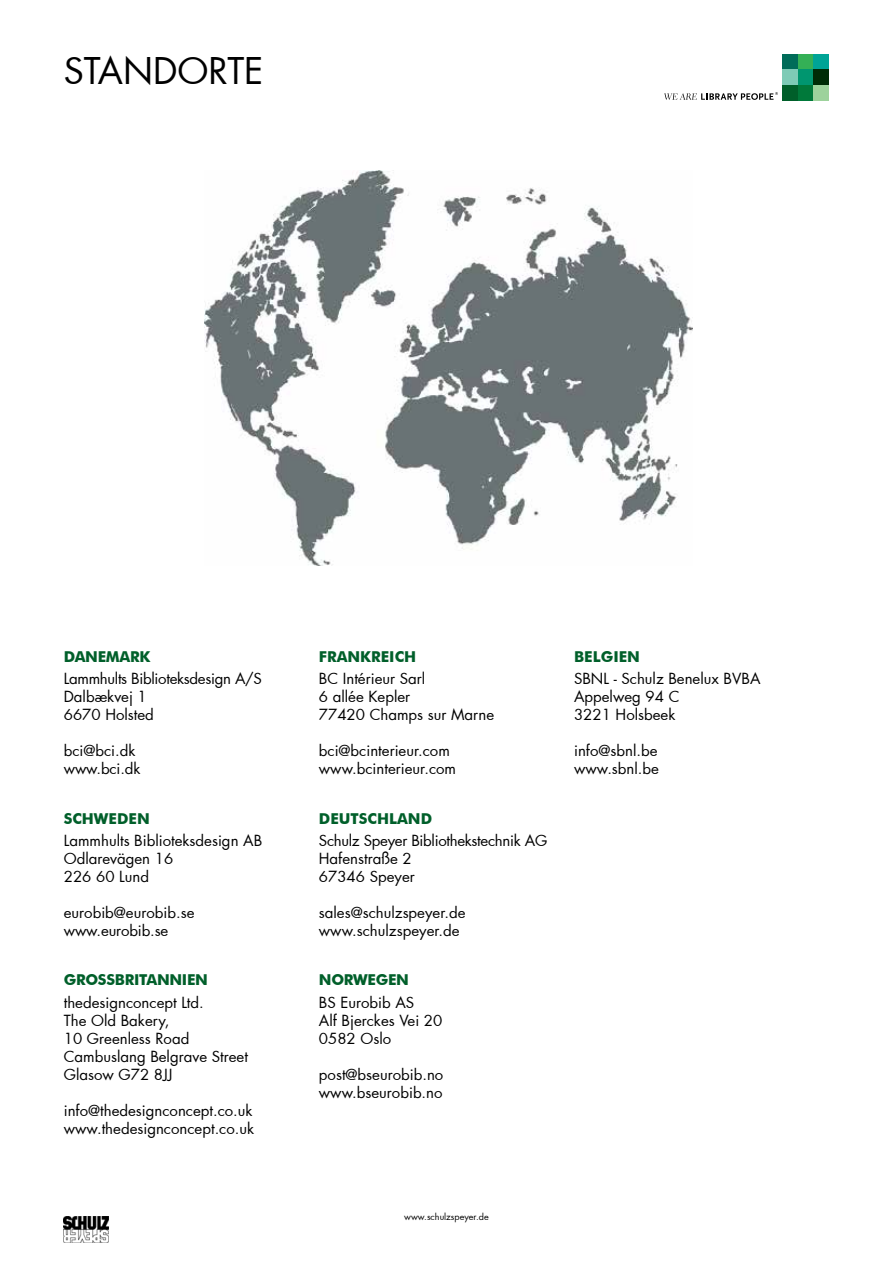
<style>
.page{position:relative;width:893px;height:1263px;background:#fff}
.page>*{position:absolute;margin:0;border:0;box-sizing:border-box;transform-origin:0 0}
.t1{font:36px "Futura";color:#000}
.t2{font:15px/18px "Futura";color:#000}
.t3{font:15px/18px "Futura";letter-spacing:-.02em;color:#000}
.t4{font:700 15px "Futura BT";color:#005f2a}
.t5{font:700 15px "Futura BT";letter-spacing:-.02em;color:#005f2a}
.t6{font:9px "Futura";color:#000}
</style>
<div class="page">
<svg style="left:664px;top:92px;width:114px;height:8px"></svg>
<img style="left:204px;top:170px;width:488px;height:395px">
<img style="left:64px;top:1216px;width:45px;height:27px">
<div style="left:782px;top:54px;width:16px;height:16px;background:#006c59"></div>
<div style="left:782px;top:70px;width:16px;height:15px;background:#7ecbb6"></div>
<div style="left:782px;top:85px;width:16px;height:16px;background:#005f2a"></div>
<div style="left:798px;top:54px;width:16px;height:16px;background:#34b056"></div>
<div style="left:798px;top:70px;width:16px;height:15px;background:#00966f"></div>
<div style="left:798px;top:85px;width:16px;height:16px;background:#00793a"></div>
<div style="left:814px;top:54px;width:15px;height:16px;background:#00a496"></div>
<div style="left:814px;top:70px;width:15px;height:15px;background:#002c07"></div>
<div style="left:814px;top:85px;width:15px;height:16px;background:#9dd29c"></div>
<h1 class="t1" style="left:64px;top:46px;width:201px">STANDORTE</h1>
<p class="t5" style="left:64px;top:648px;width:88px">DANEMARK</p>
<p class="t3" style="left:64px;top:670px;width:200px">Lammhults Biblioteksdesign A/S<br>Dalbækvej 1<br>6670 Holsted</p>
<p class="t2" style="left:64px;top:742px;width:78px">bci@bci.dk www.bci.dk</p>
<p class="t4" style="left:64px;top:809px;width:87px">SCHWEDEN</p>
<p class="t2" style="left:64px;top:831px;width:200px">Lammhults Biblioteksdesign AB<br>Odlarevägen 16<br>226 60 Lund</p>
<p class="t2" style="left:64px;top:903px;width:132px">eurobib@eurobib.se www.eurobib.se</p>
<p class="t5" style="left:64px;top:971px;width:146px">GROSSBRITANNIEN</p>
<p class="t2" style="left:64px;top:993px;width:186px">thedesignconcept Ltd.<br>The Old Bakery,<br>10 Greenless Road<br>Cambuslang Belgrave Street<br>Glasow G72 8JJ</p>
<p class="t2" style="left:64px;top:1101px;width:192px">info@thedesignconcept.co.uk www.thedesignconcept.co.uk</p>
<p class="t4" style="left:319px;top:648px;width:99px">FRANKREICH</p>
<p class="t2" style="left:319px;top:670px;width:177px">BC Intérieur Sarl<br>6 allée Kepler<br>77420 Champs sur Marne</p>
<p class="t2" style="left:319px;top:742px;width:139px">bci@bcinterieur.com www.bcinterieur.com</p>
<p class="t4" style="left:319px;top:809px;width:115px">DEUTSCHLAND</p>
<p class="t3" style="left:319px;top:831px;width:230px">Schulz Speyer Bibliothekstechnik AG<br>Hafenstraße 2<br>67346 Speyer</p>
<p class="t2" style="left:319px;top:903px;width:148px">sales@schulzspeyer.de www.schulzspeyer.de</p>
<p class="t5" style="left:319px;top:971px;width:92px">NORWEGEN</p>
<p class="t2" style="left:319px;top:993px;width:125px">BS Eurobib AS<br>Alf Bjerckes Vei 20<br>0582 Oslo</p>
<p class="t2" style="left:319px;top:1065px;width:126px">post@bseurobib.no www.bseurobib.no</p>
<p class="t4" style="left:574px;top:648px;width:67px">BELGIEN</p>
<p class="t2" style="left:574px;top:670px;width:188px">SBNL - Schulz Benelux BVBA<br>Appelweg 94 C<br>3221 Holsbeek</p>
<p class="t2" style="left:574px;top:742px;width:86px">info@sbnl.be www.sbnl.be</p>
<p class="t6" style="left:404px;top:1210px;width:86px">www.schulzspeyer.de</p>
</div>
